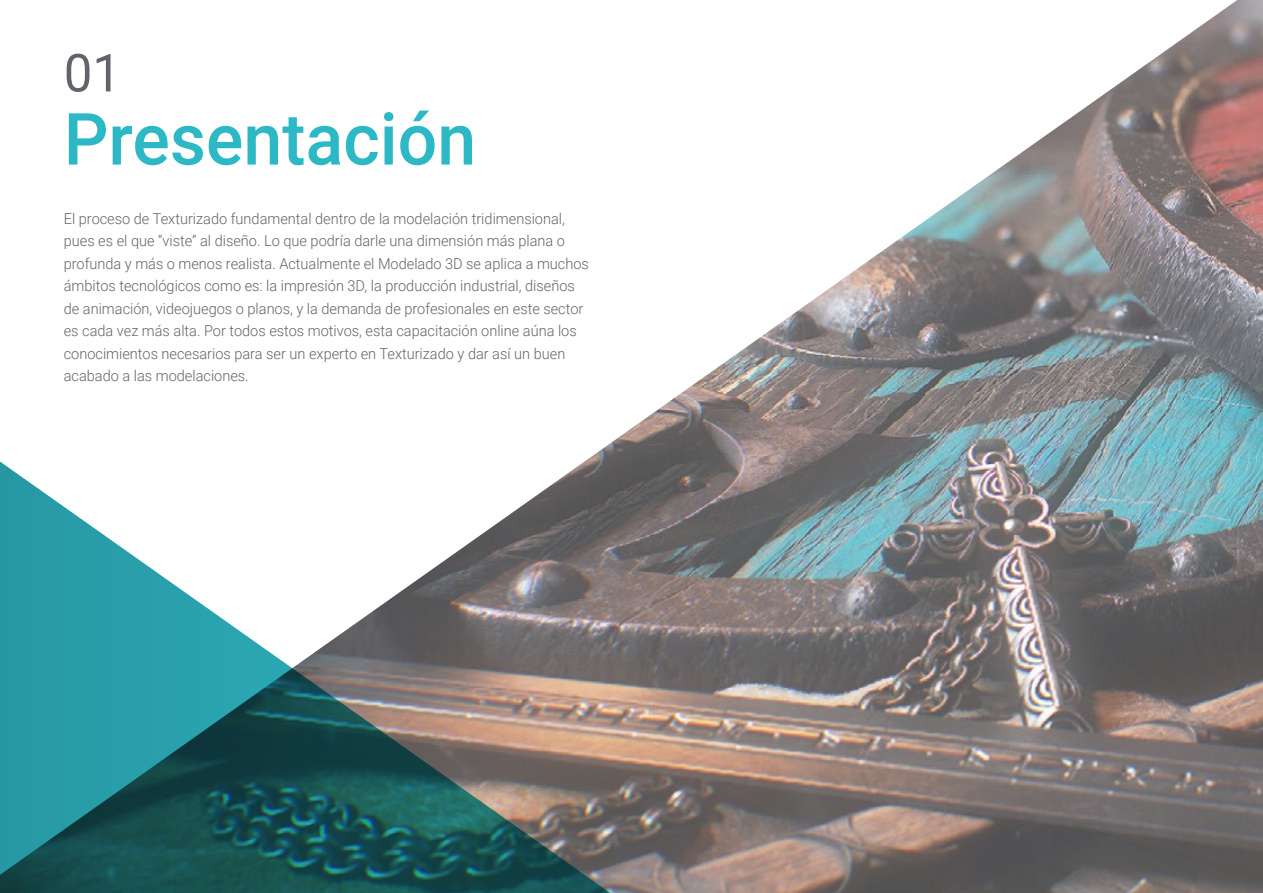
<style>
.page{position:relative;width:1263px;height:893px;background:#fff}
.page>*{position:absolute;margin:0;border:0;box-sizing:border-box;transform-origin:0 0}
.t1{font:500 72px "Roboto";color:#2db8c5}
.t2{font:52.5px "Roboto";color:#61646a}
.t3{font:300 15px/22.5px "Roboto";color:#61646a}
</style>
<div class="page">
<img style="left:607px;top:0;width:656px;height:893px">
<svg style="left:0;top:446px;width:640px;height:447px"></svg>
<h2 class="t2" style="left:64px;top:36px;width:59px">01</h2>
<h1 class="t1" style="left:64px;top:89px;width:414px">Presentación</h1>
<p class="t3" style="left:64px;top:207px;width:527px">El proceso de Texturizado fundamental dentro de la modelación tridimensional, pues es el que “viste” al diseño. Lo que podría darle una dimensión más plana o profunda y más o menos realista. Actualmente el Modelado 3D se aplica a muchos ámbitos tecnológicos como es: la impresión 3D, la producción industrial, diseños de animación, videojuegos o planos, y la demanda de profesionales en este sector es cada vez más alta. Por todos estos motivos, esta capacitación online aúna los conocimientos necesarios para ser un experto en Texturizado y dar así un buen acabado a las modelaciones.</p>
</div>
